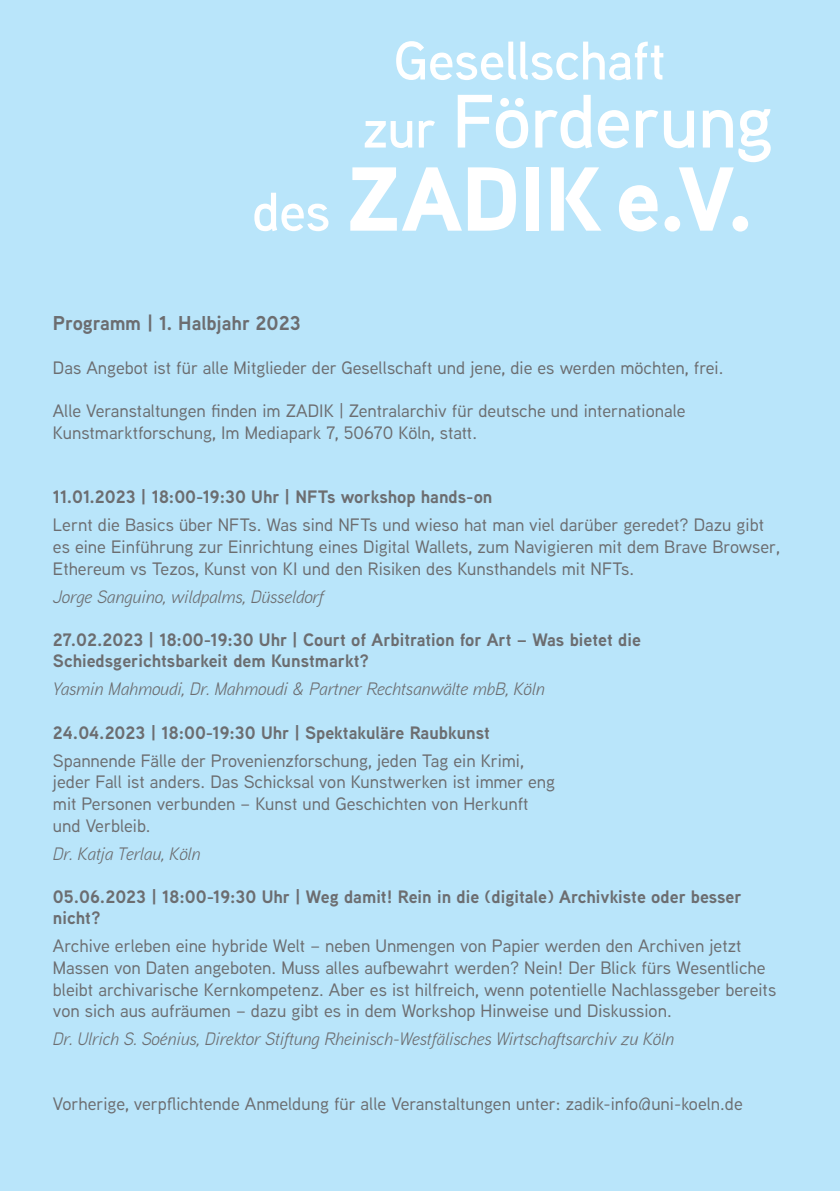
<style>
.page{position:relative;width:840px;height:1191px;background:#fff}
.page>*{position:absolute;margin:0;border:0;box-sizing:border-box;transform-origin:0 0}
.t1{font:900 90.6px "Aaux Next";letter-spacing:-.005em;color:#fff}
.t2{font:600 75.6px "Aaux Next";letter-spacing:-.015em;color:#fff}
.t3{font:600 54.4px "Aaux Next";letter-spacing:-.01em;color:#fff}
.t4{font:700 20px "Aaux Next";color:#6c6d70}
.t5{font:500 18px/21.6px "Aaux Next";color:#6c6d70}
.t6{font:700 18px/21.6px "Aaux Next";color:#6c6d70}
.t7{font:italic 18px "Aaux Next";color:#6c6d70}
.s1{font-size:54.4px}
.s2{font-weight:600;font-size:54.4px}
</style>
<div class="page">
<div style="left:0;top:0;width:839px;height:1191px;background:#b9e5fa"></div>
<h3 class="t3" style="left:393px;top:23px;width:273px">Gesellschaft</h3>
<h2 class="t2" style="left:362px;top:69px;width:412px"><span class="s1">zur</span> Förderung</h2>
<h1 class="t1" style="left:252px;top:134px;width:503px"><span class="s2">des</span> ZADIK e.V.</h1>
<p class="t4" style="left:53px;top:309px;width:249px">Programm | 1. Halbjahr 2023</p>
<p class="t5" style="left:53px;top:356px;width:671px">Das Angebot ist für alle Mitglieder der Gesellschaft und jene, die es werden möchten, frei.</p>
<p class="t5" style="left:53px;top:399px;width:633px">Alle Veranstaltungen finden im ZADIK | Zentralarchiv für deutsche und internationale<br>Kunstmarktforschung, Im Mediapark 7, 50670 Köln, statt.</p>
<p class="t6" style="left:53px;top:486px;width:440px">11.01.2023 | 18:00-19:30 Uhr | NFTs workshop hands-on</p>
<p class="t5" style="left:53px;top:514px;width:728px">Lernt die Basics über NFTs. Was sind NFTs und wieso hat man viel darüber geredet? Dazu gibt es eine Einführung zur Einrichtung eines Digital Wallets, zum Navigieren mit dem Brave Browser,<br>Ethereum vs Tezos, Kunst von KI und den Risiken des Kunsthandels mit NFTs.</p>
<p class="t7" style="left:53px;top:584px;width:272px">Jorge Sanguino, wildpalms, Düsseldorf</p>
<p class="t6" style="left:53px;top:628px;width:589px">27.02.2023 | 18:00-19:30 Uhr | Court of Arbitration for Art – Was bietet die<br>Schiedsgerichtsbarkeit dem Kunstmarkt?</p>
<p class="t7" style="left:53px;top:677px;width:493px">Yasmin Mahmoudi, Dr. Mahmoudi &amp; Partner Rechtsanwälte mbB, Köln</p>
<p class="t6" style="left:53px;top:721px;width:438px">24.04.2023 | 18:00-19:30 Uhr | Spektakuläre Raubkunst</p>
<p class="t5" style="left:53px;top:749px;width:503px">Spannende Fälle der Provenienzforschung, jeden Tag ein Krimi, jeder Fall ist anders. Das Schicksal von Kunstwerken ist immer eng mit Personen verbunden – Kunst und Geschichten von Herkunft und Verbleib.</p>
<p class="t7" style="left:53px;top:841px;width:149px">Dr. Katja Terlau, Köln</p>
<p class="t6" style="left:53px;top:885px;width:689px">05.06.2023 | 18:00-19:30 Uhr | Weg damit! Rein in die (digitale) Archivkiste oder besser nicht?</p>
<p class="t5" style="left:53px;top:934px;width:724px">Archive erleben eine hybride Welt – neben Unmengen von Papier werden den Archiven jetzt Massen von Daten angeboten. Muss alles aufbewahrt werden? Nein! Der Blick fürs Wesentliche bleibt archivarische Kernkompetenz. Aber es ist hilfreich, wenn potentielle Nachlassgeber bereits von sich aus aufräumen – dazu gibt es in dem Workshop Hinweise und Diskussion.</p>
<p class="t7" style="left:53px;top:1026px;width:622px">Dr. Ulrich S. Soénius, Direktor Stiftung Rheinisch-Westfälisches Wirtschaftsarchiv zu Köln</p>
<p class="t5" style="left:53px;top:1092px;width:691px">Vorherige, verpflichtende Anmeldung für alle Veranstaltungen unter: zadik-info@uni-koeln.de</p>
</div>
